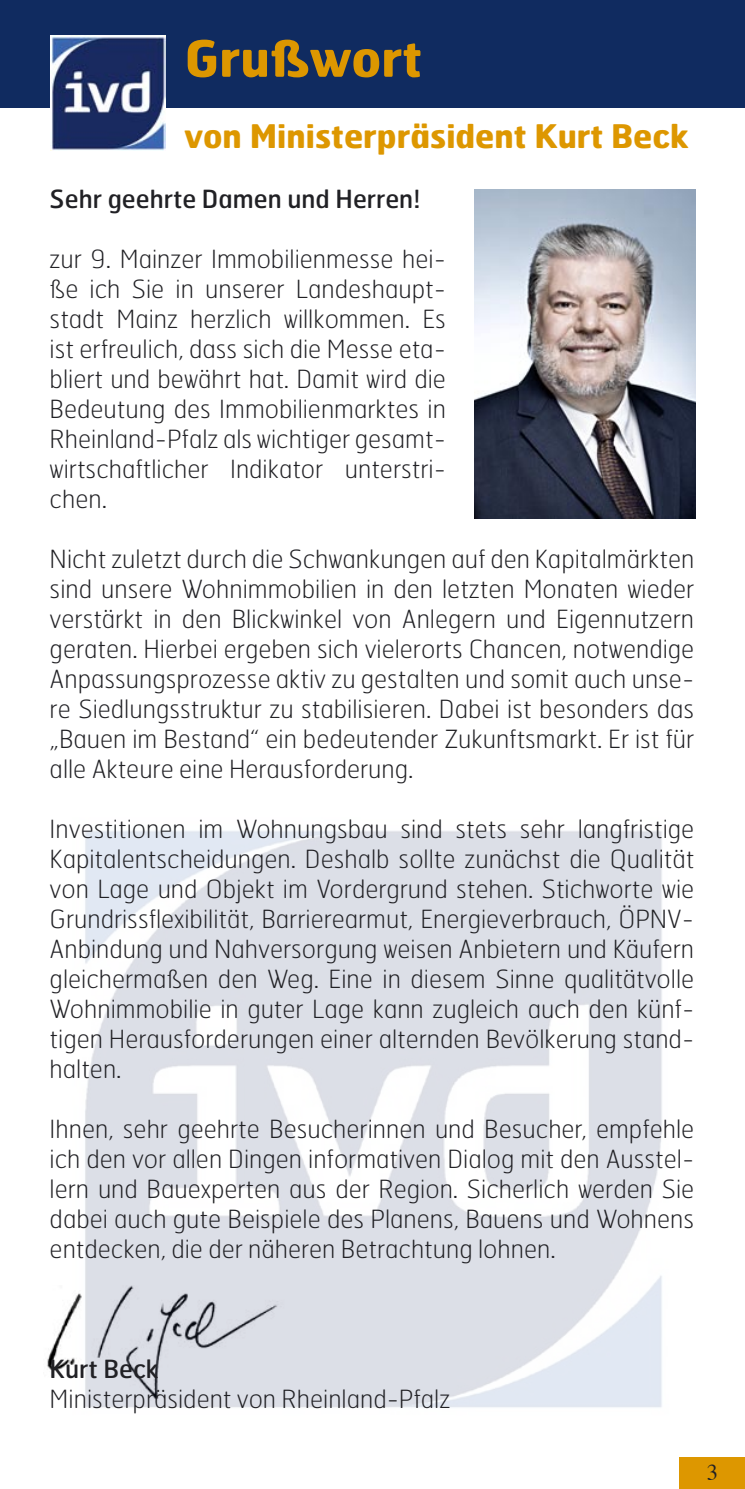
<style>
.page{position:relative;width:745px;height:1489px;background:#fff}
.page>*{position:absolute;margin:0;border:0;box-sizing:border-box;transform-origin:0 0}
.t1{font:700 50px "Hermes";color:#dd9700}
.t2{font:700 32.5px "Hermes";color:#dd9700}
.t3{font:100 25px/30px "Hermes";color:#212125;text-align:justify}
.t4{font:25px "Hermes";color:#212125}
.t5{font:22.5px "Times";color:#212125}
</style>
<div class="page">
<div style="left:0;top:0;width:744px;height:108px;background:#102b60"></div>
<img style="left:51px;top:35px;width:114px;height:115px">
<div style="left:678px;top:1456px;width:66px;height:32px;background:#dd9700"></div>
<img style="left:474px;top:190px;width:220px;height:329px">
<img style="left:47px;top:1304px;width:26px;height:67px">
<img style="left:73px;top:831px;width:589px;height:577px">
<p class="t1" style="left:184px;top:26px;width:239px">Grußwort</p>
<p class="t2" style="left:184px;top:115px;width:505px">von Ministerpräsident Kurt Beck</p>
<p class="t4" style="left:50px;top:183px;width:372px">Sehr geehrte Damen und Herren!</p>
<p class="t3" style="left:50px;top:243px;width:397px">zur 9. Mainzer Immobilienmesse hei&shy;ße ich Sie in unserer Landeshaupt&shy;stadt Mainz herzlich willkommen. Es ist erfreulich, dass sich die Messe eta&shy;bliert und bewährt hat. Damit wird die Bedeutung des Immobilienmarktes in Rheinland-Pfalz als wichtiger gesamt&shy;wirtschaftlicher Indikator unterstri&shy;chen.</p>
<p class="t3" style="left:50px;top:543px;width:645px">Nicht zuletzt durch die Schwankungen auf den Kapitalmärkten sind unsere Wohnimmobilien in den letzten Monaten wieder verstärkt in den Blickwinkel von Anlegern und Eigennutzern geraten. Hierbei ergeben sich vielerorts Chancen, notwendige Anpassungsprozesse aktiv zu gestalten und somit auch unse&shy;re Siedlungsstruktur zu stabilisieren. Dabei ist besonders das „Bauen im Bestand“ ein bedeutender Zukunftsmarkt. Er ist für alle Akteure eine Herausforderung.</p>
<p class="t3" style="left:50px;top:813px;width:645px">Investitionen im Wohnungsbau sind stets sehr langfristige Kapitalentscheidungen. Deshalb sollte zunächst die Qualität von Lage und Objekt im Vordergrund stehen. Stichworte wie Grundrissflexibilität, Barrierearmut, Energieverbrauch, ÖPNV-Anbindung und Nahversorgung weisen Anbietern und Käufern gleichermaßen den Weg. Eine in diesem Sinne qualitätvolle Wohnimmobilie in guter Lage kann zugleich auch den künf&shy;tigen Herausforderungen einer alternden Bevölkerung stand&shy;halten.</p>
<p class="t3" style="left:50px;top:1113px;width:645px">Ihnen, sehr geehrte Besucherinnen und Besucher, empfehle ich den vor allen Dingen informativen Dialog mit den Ausstel&shy;lern und Bauexperten aus der Region. Sicherlich werden Sie dabei auch gute Beispiele des Planens, Bauens und Wohnens entdecken, die der näheren Betrachtung lohnen.</p>
<p class="t4" style="left:50px;top:1353px;width:110px">Kurt Beck</p>
<p class="t3" style="left:50px;top:1383px;width:402px">Ministerpräsident von Rheinland-Pfalz</p>
<p class="t5" style="left:706px;top:1450px;width:13px">3</p>
</div>
